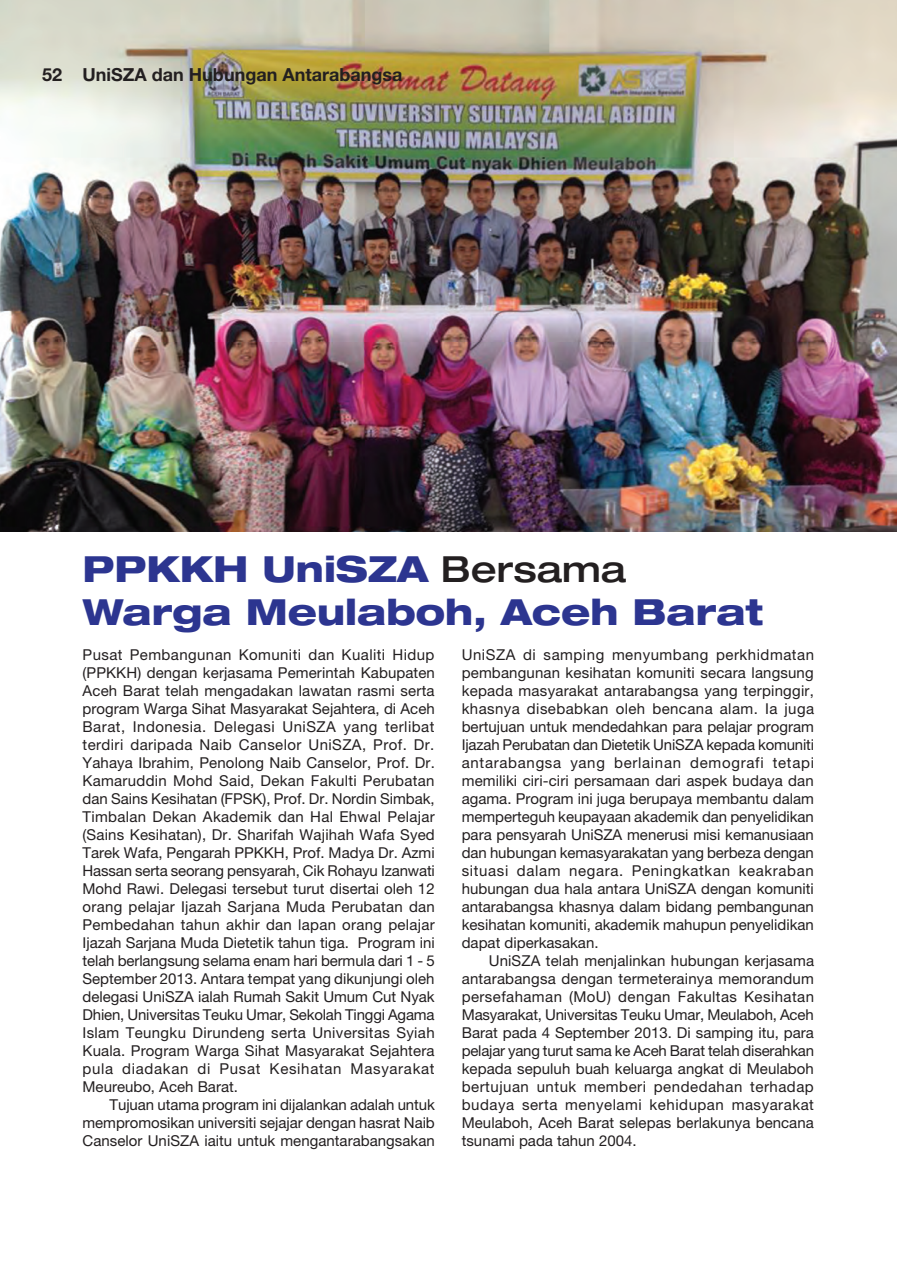
<style>
.page{position:relative;width:897px;height:1264px;background:#fff}
.page>*{position:absolute;margin:0;border:0;box-sizing:border-box;transform-origin:0 0}
.t1{font:800 expanded 36px/43.2px "Helvetica Neue LT Pro";color:#2c3590}
.t2{font:700 18px "Helvetica Neue LT Pro";color:#231f20}
.t3{font:15px/18px "Helvetica Neue LT Pro";color:#231f20;text-align:justify}
.s1{font-weight:500;color:#231f20}
</style>
<div class="page">
<img style="left:0;top:0;width:896px;height:531px">
<p class="t2" style="left:42px;top:64px;width:362px">52 UniSZA dan Hubungan Antarabangsa</p>
<h1 class="t1" style="left:82px;top:546px;width:682px">PPKKH UniSZA <span class="s1">Bersama<br></span>Warga Meulaboh, Aceh Barat</h1>
<p class="t3" style="left:461px;top:645px;width:354px">UniSZA di samping menyumbang perkhidmatan pembangunan kesihatan komuniti secara langsung kepada masyarakat antarabangsa yang terpinggir, khasnya disebabkan oleh bencana alam. Ia juga bertujuan untuk mendedahkan para pelajar program Ijazah Perubatan dan Dietetik UniSZA kepada komuniti antarabangsa yang berlainan demografi tetapi memiliki ciri-ciri persamaan dari aspek budaya dan agama. Program ini juga berupaya membantu dalam memperteguh keupayaan akademik dan penyelidikan para pensyarah UniSZA menerusi misi kemanusiaan dan hubungan kemasyarakatan yang berbeza dengan situasi dalam negara. Peningkatkan keakraban hubungan dua hala antara UniSZA dengan komuniti antarabangsa khasnya dalam bidang pembangunan kesihatan komuniti, akademik mahupun penyelidikan dapat diperkasakan.</p>
<p class="t3" style="left:461px;top:951px;width:354px;text-indent:27px">UniSZA telah menjalinkan hubungan kerjasama antarabangsa dengan termeterainya memorandum persefahaman (MoU) dengan Fakultas Kesihatan Masyarakat, Universitas Teuku Umar, Meulaboh, Aceh Barat pada 4 September 2013. Di samping itu, para pelajar yang turut sama ke Aceh Barat telah diserahkan kepada sepuluh buah keluarga angkat di Meulaboh bertujuan untuk memberi pendedahan terhadap budaya serta menyelami kehidupan masyarakat Meulaboh, Aceh Barat selepas berlakunya bencana tsunami pada tahun 2004.</p>
<p class="t3" style="left:82px;top:645px;width:354px">Pusat Pembangunan Komuniti dan Kualiti Hidup (PPKKH) dengan kerjasama Pemerintah Kabupaten Aceh Barat telah mengadakan lawatan rasmi serta program Warga Sihat Masyarakat Sejahtera, di Aceh Barat, Indonesia. Delegasi UniSZA yang terlibat terdiri daripada Naib Canselor UniSZA, Prof. Dr.<br>Yahaya Ibrahim, Penolong Naib Canselor, Prof. Dr.<br>Kamaruddin Mohd Said, Dekan Fakulti Perubatan dan Sains Kesihatan (FPSK), Prof. Dr. Nordin Simbak, Timbalan Dekan Akademik dan Hal Ehwal Pelajar (Sains Kesihatan), Dr. Sharifah Wajihah Wafa Syed Tarek Wafa, Pengarah PPKKH, Prof. Madya Dr. Azmi Hassan serta seorang pensyarah, Cik Rohayu Izanwati Mohd Rawi. Delegasi tersebut turut disertai oleh 12 orang pelajar Ijazah Sarjana Muda Perubatan dan Pembedahan tahun akhir dan lapan orang pelajar Ijazah Sarjana Muda Dietetik tahun tiga. Program ini telah berlangsung selama enam hari bermula dari 1 - 5<br>September 2013. Antara tempat yang dikunjungi oleh delegasi UniSZA ialah Rumah Sakit Umum Cut Nyak Dhien, Universitas Teuku Umar, Sekolah Tinggi Agama Islam Teungku Dirundeng serta Universitas Syiah Kuala. Program Warga Sihat Masyarakat Sejahtera pula diadakan di Pusat Kesihatan Masyarakat Meureubo, Aceh Barat.</p>
<p class="t3" style="left:82px;top:1095px;width:354px;text-indent:27px">Tujuan utama program ini dijalankan adalah untuk mempromosikan universiti sejajar dengan hasrat Naib Canselor UniSZA iaitu untuk mengantarabangsakan</p>
</div>
